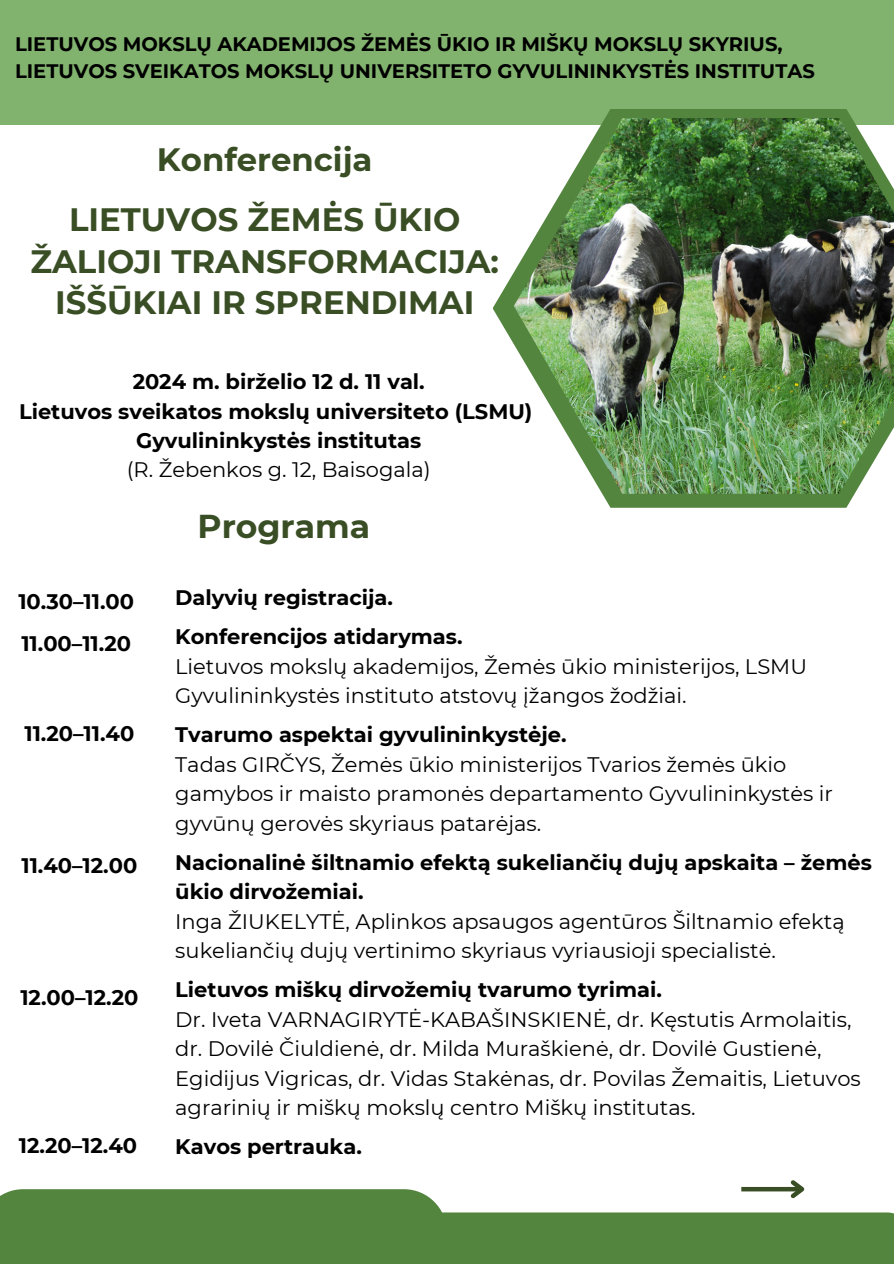
<style>
.page{position:relative;width:894px;height:1264px;background:#fff}
.page>*{position:absolute;margin:0;border:0;box-sizing:border-box;transform-origin:0 0}
.t1{font:700 33px "Montserrat";color:#3a4e25}
.t2{font:700 32.25px/41.7px "Montserrat";color:#3a4e25;text-align:center}
.t3{font:21px/29.4px "Montserrat";color:#000}
.t4{font:700 21px/29.4px "Montserrat";color:#000}
.t5{font:700 19.5px/26.8px "Montserrat";color:#000}
</style>
<div class="page">
<div style="left:0;top:0;width:893px;height:124px;background:#82b36e"></div>
<svg style="left:492px;top:109px;width:363px;height:399px"></svg>
<img style="left:513px;top:118px;width:380px;height:376px">
<svg style="left:0;top:1180px;width:893px;height:83px"></svg>
<h1 class="t5" style="left:15px;top:30px;width:800px">LIETUVOS MOKSLŲ AKADEMIJOS ŽEMĖS ŪKIO IR MIŠKŲ MOKSLŲ SKYRIUS,<br>LIETUVOS SVEIKATOS MOKSLŲ UNIVERSITETO GYVULININKYSTĖS INSTITUTAS</h1>
<p class="t2" style="left:157px;top:139px;width:217px">Konferencija</p>
<h2 class="t2" style="left:30px;top:198px;width:470px">LIETUVOS ŽEMĖS ŪKIO<br>ŽALIOJI TRANSFORMACIJA:<br>IŠŠŪKIAI IR SPRENDIMAI</h2>
<p class="t4" style="left:133px;top:367px;width:293px">2024 m. birželio 12 d. 11 val.</p>
<p class="t4" style="left:19px;top:396px;width:515px">Lietuvos sveikatos mokslų universiteto (LSMU)</p>
<p class="t4" style="left:136px;top:426px;width:286px">Gyvulininkystės institutas</p>
<p class="t3" style="left:127px;top:455px;width:305px">(R. Žebenkos g. 12, Baisogala)</p>
<p class="t4" style="left:18px;top:587px;width:117px">10.30–11.00</p>
<p class="t4" style="left:21px;top:628px;width:111px">11.00–11.20</p>
<p class="t4" style="left:24px;top:719px;width:111px">11.20–11.40</p>
<p class="t4" style="left:21px;top:851px;width:117px">11.40–12.00</p>
<p class="t4" style="left:20px;top:982px;width:119px">12.00–12.20</p>
<p class="t4" style="left:19px;top:1130px;width:120px">12.20–12.40</p>
<h4 class="t1" style="left:197px;top:506px;width:174px">Programa</h4>
<h2 class="t4" style="left:175px;top:582px;width:219px">Dalyvių registracija.</h2>
<h4 class="t4" style="left:175px;top:622px;width:289px">Konferencijos atidarymas.</h4>
<h4 class="t3" style="left:175px;top:651px;width:633px">Lietuvos mokslų akademijos, Žemės ūkio ministerijos, LSMU<br>Gyvulininkystės instituto atstovų įžangos žodžiai.</h4>
<h4 class="t4" style="left:175px;top:720px;width:393px">Tvarumo aspektai gyvulininkystėje.</h4>
<h4 class="t3" style="left:175px;top:749px;width:659px">Tadas GIRČYS, Žemės ūkio ministerijos Tvarios žemės ūkio gamybos ir maisto pramonės departamento Gyvulininkystės ir gyvūnų gerovės skyriaus patarėjas.</h4>
<h4 class="t4" style="left:175px;top:847px;width:698px">Nacionalinė šiltnamio efektą sukeliančių dujų apskaita – žemės ūkio dirvožemiai.</h4>
<h4 class="t3" style="left:175px;top:906px;width:670px">Inga ŽIUKELYTĖ, Aplinkos apsaugos agentūros Šiltnamio efektą sukeliančių dujų vertinimo skyriaus vyriausioji specialistė.</h4>
<h4 class="t4" style="left:175px;top:975px;width:488px">Lietuvos miškų dirvožemių tvarumo tyrimai.</h4>
<p class="t3" style="left:175px;top:1004px;width:686px">Dr. Iveta VARNAGIRYTĖ-KABAŠINSKIENĖ, dr. Kęstutis Armolaitis, dr. Dovilė Čiuldienė, dr. Milda Muraškienė, dr. Dovilė Gustienė, Egidijus Vigricas, dr. Vidas Stakėnas, dr. Povilas Žemaitis, Lietuvos agrarinių ir miškų mokslų centro Miškų institutas.</p>
<p class="t4" style="left:175px;top:1132px;width:188px">Kavos pertrauka.</p>
</div>
